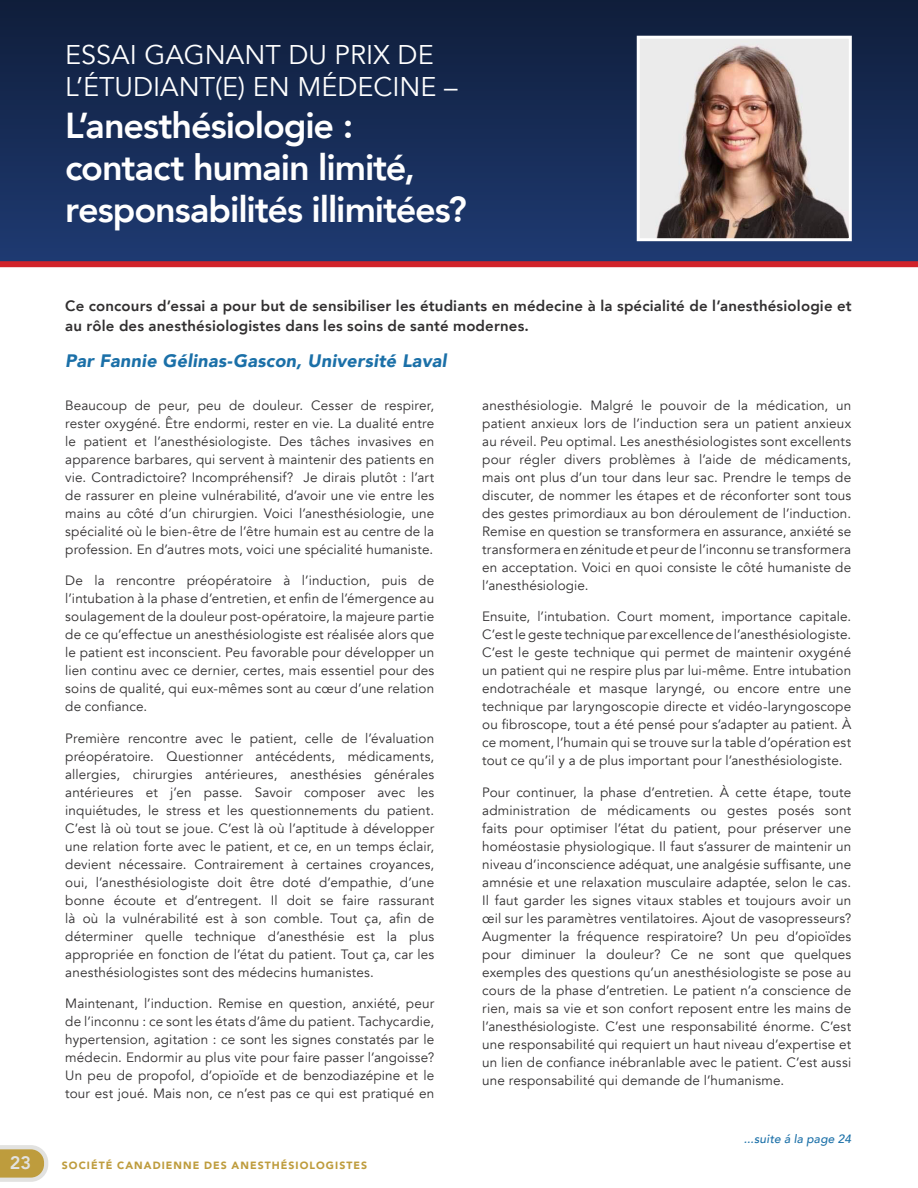
<style>
.page{position:relative;width:918px;height:1188px;background:#fff}
.page>*{position:absolute;margin:0;border:0;box-sizing:border-box;transform-origin:0 0}
.t1{font:800 36px/42px "Avenir";letter-spacing:-.03em;color:#fff}
.t2{font:27px/31.5px "Avenir";color:#fff}
.t3{font:italic 900 18px "Avenir";letter-spacing:.015em;color:#1b70a8}
.t4{font:800 18px "Avenir";color:#e2e2e0}
.t5{font:800 15px/19.5px "Avenir";letter-spacing:.015em;color:#312f30}
.t6{font:13.5px/18px "Avenir";letter-spacing:.01em;color:#312f30;text-align:justify}
.t7{font:italic 500 12px "Avenir";letter-spacing:.02em;color:#1b70a8}
.t8{font:900 10.5px "Avenir";letter-spacing:.1em;color:#be9c3d}
</style>
<div class="page">
<svg style="left:0;top:1145px;width:48px;height:37px;background:#ccb677"></svg>
<div style="left:0;top:0;width:918px;height:264px;background:linear-gradient(to bottom,#101e3a,#1e3a72)"></div>
<div style="left:0;top:261px;width:918px;height:6px;background:#d1232a"></div>
<img style="left:641px;top:40px;width:207px;height:197px">
<div style="left:637px;top:36px;width:215px;height:205px;border:3px solid #fff"></div>
<p class="t2" style="left:65px;top:40px;width:394px">ESSAI GAGNANT DU PRIX DE<br>L’ÉTUDIANT(E) EN MÉDECINE –</p>
<p class="t1" style="left:65px;top:104px;width:290px">L’anesthésiologie :</p>
<p class="t1" style="left:65px;top:146px;width:403px">contact humain limité, responsabilités illimitées?</p>
<p class="t5" style="left:65px;top:296px;width:788px">Ce concours d’essai a pour but de sensibiliser les étudiants en médecine à la spécialité de l’anesthésiologie et au rôle des anesthésiologistes dans les soins de santé modernes.</p>
<p class="t3" style="left:65px;top:346px;width:383px">Par Fannie Gélinas-Gascon, Université Laval</p>
<p class="t6" style="left:65px;top:396px;width:371px">Beaucoup de peur, peu de douleur. Cesser de respirer, rester oxygéné. Être endormi, rester en vie. La dualité entre le patient et l’anesthésiologiste. Des tâches invasives en apparence barbares, qui servent à maintenir des patients en vie. Contradictoire? Incompréhensif? Je dirais plutôt : l’art de rassurer en pleine vulnérabilité, d’avoir une vie entre les mains au côté d’un chirurgien. Voici l’anesthésiologie, une spécialité où le bien-être de l’être humain est au centre de la profession. En d’autres mots, voici une spécialité humaniste.</p>
<p class="t6" style="left:65px;top:572px;width:371px">De la rencontre préopératoire à l’induction, puis de l’intubation à la phase d’entretien, et enfin de l’émergence au soulagement de la douleur post-opératoire, la majeure partie de ce qu’effectue un anesthésiologiste est réalisée alors que le patient est inconscient. Peu favorable pour développer un lien continu avec ce dernier, certes, mais essentiel pour des soins de qualité, qui eux-mêmes sont au cœur d’une relation de confiance.</p>
<p class="t6" style="left:65px;top:729px;width:371px">Première rencontre avec le patient, celle de l’évaluation préopératoire. Questionner antécédents, médicaments, allergies, chirurgies antérieures, anesthésies générales antérieures et j’en passe. Savoir composer avec les inquiétudes, le stress et les questionnements du patient.<br>C’est là où tout se joue. C’est là où l’aptitude à développer une relation forte avec le patient, et ce, en un temps éclair, devient nécessaire. Contrairement à certaines croyances, oui, l’anesthésiologiste doit être doté d’empathie, d’une bonne écoute et d’entregent. Il doit se faire rassurant là où la vulnérabilité est à son comble. Tout ça, afin de déterminer quelle technique d’anesthésie est la plus appropriée en fonction de l’état du patient. Tout ça, car les anesthésiologistes sont des médecins humanistes.</p>
<p class="t6" style="left:65px;top:995px;width:371px">Maintenant, l’induction. Remise en question, anxiété, peur de l’inconnu : ce sont les états d’âme du patient. Tachycardie, hypertension, agitation : ce sont les signes constatés par le médecin. Endormir au plus vite pour faire passer l’angoisse?<br>Un peu de propofol, d’opioïde et de benzodiazépine et le tour est joué. Mais non, ce n’est pas ce qui est pratiqué en</p>
<h3 class="t4" style="left:10px;top:1149px;width:23px">23</h3>
<p class="t8" style="left:62px;top:1156px;width:307px">SOCIÉTÉ CANADIENNE DES ANESTHÉSIOLOGISTES</p>
<p class="t6" style="left:482px;top:396px;width:371px">anesthésiologie. Malgré le pouvoir de la médication, un patient anxieux lors de l’induction sera un patient anxieux au réveil. Peu optimal. Les anesthésiologistes sont excellents pour régler divers problèmes à l’aide de médicaments, mais ont plus d’un tour dans leur sac. Prendre le temps de discuter, de nommer les étapes et de réconforter sont tous des gestes primordiaux au bon déroulement de l’induction.<br>Remise en question se transformera en assurance, anxiété se transformera en zénitude et peur de l’inconnu se transformera en acceptation. Voici en quoi consiste le côté humaniste de l’anesthésiologie.</p>
<p class="t6" style="left:482px;top:608px;width:371px">Ensuite, l’intubation. Court moment, importance capitale.<br>C’est le geste technique par excellence de l’anesthésiologiste.<br>C’est le geste technique qui permet de maintenir oxygéné un patient qui ne respire plus par lui-même. Entre intubation endotrachéale et masque laryngé, ou encore entre une technique par laryngoscopie directe et vidéo-laryngoscope ou fibroscope, tout a été pensé pour s’adapter au patient. À ce moment, l’humain qui se trouve sur la table d’opération est tout ce qu’il y a de plus important pour l’anesthésiologiste.</p>
<p class="t6" style="left:482px;top:783px;width:371px">Pour continuer, la phase d’entretien. À cette étape, toute administration de médicaments ou gestes posés sont faits pour optimiser l’état du patient, pour préserver une homéostasie physiologique. Il faut s’assurer de maintenir un niveau d’inconscience adéquat, une analgésie suffisante, une amnésie et une relaxation musculaire adaptée, selon le cas.<br>Il faut garder les signes vitaux stables et toujours avoir un œil sur les paramètres ventilatoires. Ajout de vasopresseurs?<br>Augmenter la fréquence respiratoire? Un peu d’opioïdes pour diminuer la douleur? Ce ne sont que quelques exemples des questions qu’un anesthésiologiste se pose au cours de la phase d’entretien. Le patient n’a conscience de rien, mais sa vie et son confort reposent entre les mains de l’anesthésiologiste. C’est une responsabilité énorme. C’est une responsabilité qui requiert un haut niveau d’expertise et un lien de confiance inébranlable avec le patient. C’est aussi une responsabilité qui demande de l’humanisme.</p>
<p class="t7" style="left:744px;top:1131px;width:109px">...suite á la page 24</p>
</div>
